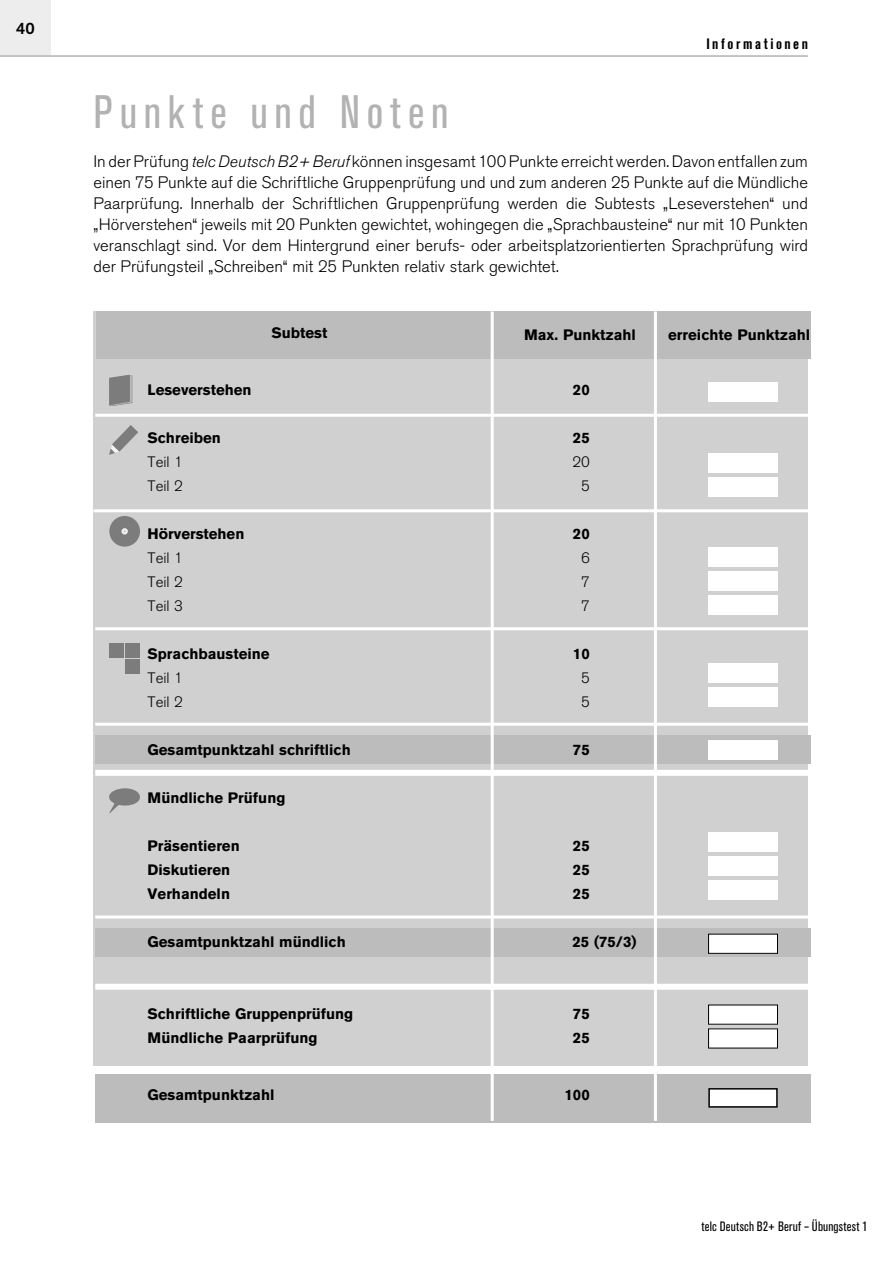
<style>
.page{position:relative;width:893px;height:1263px;background:#fff}
.page>*{position:absolute;margin:0;border:0;box-sizing:border-box;transform-origin:0 0}
.t1{font:condensed 46.5px "Akzidenz Grotesk Pro";letter-spacing:.145em;color:#b3b2b2}
.t2{font:300 16.5px/21px "Akzidenz Grotesk Pro";color:#000;text-align:justify}
.t3{font:500 16.5px "Akzidenz Grotesk Pro";color:#000}
.t4{font:700 15px "Akzidenz Grotesk Pro";color:#000}
.t5{font:300 15px "Akzidenz Grotesk Pro";color:#000}
.t6{font:700 condensed 15px "Akzidenz Grotesk Pro";letter-spacing:.17em;color:#000}
.t7{font:condensed 13.5px "Akzidenz Grotesk Pro";letter-spacing:.015em;color:#000}
.s1{font-style:italic}
</style>
<div class="page">
<div style="left:0;top:0;width:51px;height:55px;background:#ededed"></div>
<hr style="left:0;top:55px;width:808px;height:2px;background:#b3b2b2">
<div style="left:94px;top:312px;width:714px;height:754px;background:#d0d0d0"></div>
<div style="left:96px;top:312px;width:714px;height:47px;background:#bcbcbc"></div>
<div style="left:708px;top:382px;width:70px;height:20px;background:#fff"></div>
<div style="left:708px;top:453px;width:70px;height:20px;background:#fff"></div>
<div style="left:708px;top:477px;width:70px;height:19px;background:#fff"></div>
<hr style="left:94px;top:509px;width:727px;height:3px;background:#fff">
<hr style="left:95px;top:414px;width:728px;height:3px;background:#fff">
<hr style="left:95px;top:723px;width:728px;height:3px;background:#fff">
<hr style="left:95px;top:915px;width:728px;height:3px;background:#fff">
<hr style="left:95px;top:627px;width:728px;height:3px;background:#fff">
<div style="left:95px;top:736px;width:715px;height:28px;background:#bcbcbc"></div>
<div style="left:95px;top:929px;width:715px;height:28px;background:#bcbcbc"></div>
<div style="left:95px;top:1074px;width:715px;height:49px;background:#bcbcbc"></div>
<hr style="left:491px;top:311px;width:3px;height:810px;background:#fff">
<hr style="left:654px;top:311px;width:3px;height:810px;background:#fff">
<div style="left:709px;top:663px;width:69px;height:20px;background:#fff"></div>
<div style="left:709px;top:687px;width:69px;height:20px;background:#fff"></div>
<div style="left:708px;top:547px;width:70px;height:20px;background:#fff"></div>
<div style="left:708px;top:571px;width:70px;height:20px;background:#fff"></div>
<div style="left:708px;top:595px;width:70px;height:20px;background:#fff"></div>
<div style="left:708px;top:832px;width:70px;height:20px;background:#fff"></div>
<div style="left:708px;top:856px;width:70px;height:19px;background:#fff"></div>
<div style="left:708px;top:880px;width:70px;height:19px;background:#fff"></div>
<div style="left:709px;top:934px;width:68px;height:19px;background:#fff"></div>
<div style="left:709px;top:1005px;width:68px;height:19px;background:#fff"></div>
<div style="left:709px;top:1029px;width:68px;height:19px;background:#fff"></div>
<div style="left:709px;top:1089px;width:68px;height:18px;background:#fff"></div>
<div style="left:708px;top:1088px;width:70px;height:20px;border:2px solid #000"></div>
<div style="left:95px;top:770px;width:728px;height:6px;background:#fff"></div>
<div style="left:95px;top:984px;width:728px;height:6px;background:#fff"></div>
<div style="left:109px;top:516px;width:31px;height:31px;background:#7c7c7c;border-radius:50%"></div>
<div style="left:121px;top:528px;width:7px;height:6px;border:2px solid #f3f3f3;border-radius:50%"></div>
<svg style="left:109px;top:788px;width:31px;height:26px"></svg>
<div style="left:109px;top:643px;width:15px;height:14px;background:#7c7c7c"></div>
<div style="left:126px;top:643px;width:14px;height:14px;background:#7c7c7c"></div>
<div style="left:126px;top:659px;width:14px;height:15px;background:#7c7c7c"></div>
<svg style="left:109px;top:375px;width:23px;height:31px"></svg>
<svg style="left:109px;top:425px;width:29px;height:30px"></svg>
<div style="left:708px;top:740px;width:70px;height:20px;background:#fff"></div>
<p class="t3" style="left:16px;top:18px;width:20px">40</p>
<h1 class="t1" style="left:94px;top:82px;width:357px">Punkte und Noten</h1>
<p class="t6" style="left:706px;top:34px;width:103px">Informationen</p>
<p class="t2" style="left:94px;top:150px;width:716px">In der Prüfung <span class="s1">telc Deutsch B2+ Beruf</span> können insgesamt 100 Punkte erreicht werden. Davon entfallen zum einen 75 Punkte auf die Schriftliche Gruppenprüfung und und zum anderen 25 Punkte auf die Mündliche Paarprüfung. Innerhalb der Schriftlichen Gruppenprüfung werden die Subtests „Leseverstehen“ und „Hörverstehen“ jeweils mit 20 Punkten gewichtet, wohingegen die „Sprachbausteine“ nur mit 10 Punkten veranschlagt sind. Vor dem Hintergrund einer berufs- oder arbeitsplatzorientierten Sprachprüfung wird der Prüfungsteil „Schreiben“ mit 25 Punkten relativ stark gewichtet.</p>
<p class="t4" style="left:271px;top:323px;width:57px">Subtest</p>
<p class="t4" style="left:524px;top:325px;width:113px">Max. Punktzahl</p>
<p class="t4" style="left:668px;top:325px;width:143px">erreichte Punktzahl</p>
<p class="t4" style="left:148px;top:380px;width:106px">Leseverstehen</p>
<p class="t4" style="left:573px;top:380px;width:18px">20</p>
<p class="t4" style="left:148px;top:428px;width:75px">Schreiben</p>
<p class="t4" style="left:573px;top:428px;width:18px">25</p>
<p class="t5" style="left:148px;top:452px;width:37px">Teil 1</p>
<p class="t5" style="left:572px;top:452px;width:19px">20</p>
<p class="t5" style="left:148px;top:476px;width:37px">Teil 2</p>
<p class="t5" style="left:581px;top:476px;width:10px">5</p>
<p class="t4" style="left:148px;top:524px;width:98px">Hörverstehen</p>
<p class="t4" style="left:573px;top:524px;width:18px">20</p>
<p class="t5" style="left:148px;top:548px;width:37px">Teil 1</p>
<p class="t5" style="left:581px;top:548px;width:10px">6</p>
<p class="t5" style="left:148px;top:572px;width:37px">Teil 2</p>
<p class="t5" style="left:581px;top:572px;width:10px">7</p>
<p class="t5" style="left:148px;top:596px;width:37px">Teil 3</p>
<p class="t5" style="left:581px;top:596px;width:10px">7</p>
<p class="t4" style="left:148px;top:644px;width:124px">Sprachbausteine</p>
<p class="t4" style="left:573px;top:644px;width:18px">10</p>
<p class="t5" style="left:148px;top:668px;width:37px">Teil 1</p>
<p class="t5" style="left:581px;top:668px;width:10px">5</p>
<p class="t5" style="left:148px;top:692px;width:37px">Teil 2</p>
<p class="t5" style="left:581px;top:692px;width:10px">5</p>
<p class="t4" style="left:148px;top:740px;width:205px">Gesamtpunktzahl schriftlich</p>
<p class="t4" style="left:573px;top:740px;width:18px">75</p>
<p class="t4" style="left:148px;top:788px;width:139px">Mündliche Prüfung</p>
<p class="t4" style="left:148px;top:836px;width:94px">Präsentieren</p>
<p class="t4" style="left:573px;top:836px;width:18px">25</p>
<p class="t4" style="left:148px;top:860px;width:84px">Diskutieren</p>
<p class="t4" style="left:573px;top:860px;width:18px">25</p>
<p class="t4" style="left:148px;top:884px;width:84px">Verhandeln</p>
<p class="t4" style="left:573px;top:884px;width:18px">25</p>
<p class="t4" style="left:148px;top:932px;width:200px">Gesamtpunktzahl mündlich</p>
<p class="t4" style="left:572px;top:932px;width:66px">25 (75/3)</p>
<p class="t4" style="left:148px;top:1004px;width:207px">Schriftliche Gruppenprüfung</p>
<p class="t4" style="left:573px;top:1004px;width:18px">75</p>
<p class="t4" style="left:148px;top:1028px;width:172px">Mündliche Paarprüfung</p>
<p class="t4" style="left:573px;top:1028px;width:18px">25</p>
<p class="t4" style="left:148px;top:1085px;width:128px">Gesamtpunktzahl</p>
<p class="t4" style="left:564px;top:1085px;width:27px">100</p>
<p class="t7" style="left:702px;top:1217px;width:167px">telc Deutsch B2+ Beruf – Übungstest 1</p>
</div>
